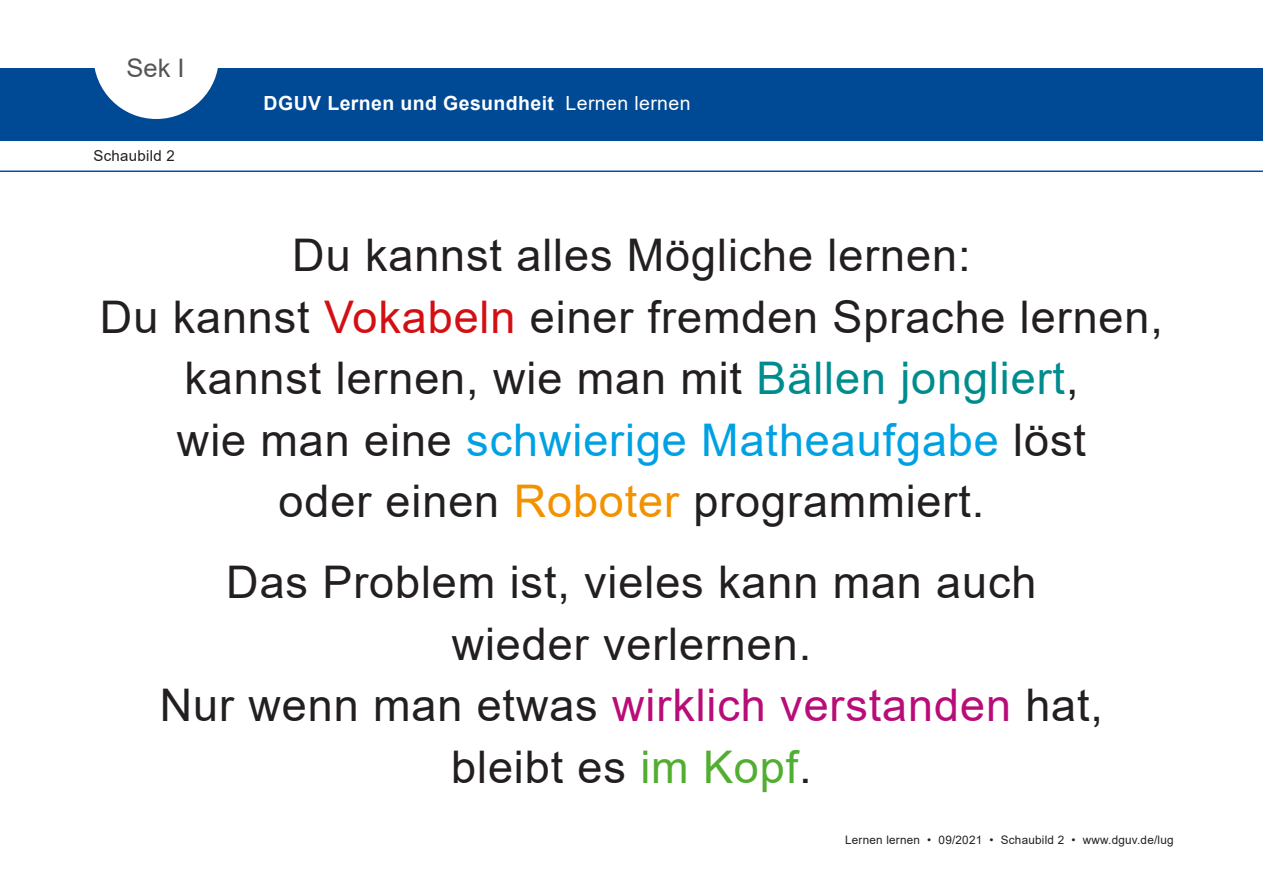
<style>
.page{position:relative;width:1263px;height:893px;background:#fff}
.page>*{position:absolute;margin:0;border:0;box-sizing:border-box;transform-origin:0 0}
.Fliesstext{font:45px "Arial";letter-spacing:.02em;color:#231f20}
.Fliesstext-2{font:45px "Arial";letter-spacing:.02em;color:#00a1e3}
.head{font:25.5px "Arial";color:#555}
.t1{font:700 19.5px "Arial";letter-spacing:.02em;color:#fff}
.t2{font:19.5px "Arial";letter-spacing:.02em;color:#fff}
.t3{font:15px "Arial";letter-spacing:.02em;color:#231f20}
.fusszeile{font:11.7px "Arial";letter-spacing:.02em;color:#231f20}
.s1{color:#d40f14}
.s2{color:#008c8e}
.s3{color:#231f20}
.s4{color:#f39200}
.s5{color:#b80d78}
.s6{color:#51ae31}
</style>
<div class="page">
<div style="left:0;top:68px;width:1263px;height:72px;background:#004994"></div>
<svg style="left:94px;top:68px;width:124px;height:51px"></svg>
<hr style="left:0;top:171px;width:1263px;height:1px;background:#01519b">
<p class="head" style="left:127px;top:50px;width:60px">Sek I</p>
<p class="t3" style="left:94px;top:145px;width:83px">Schaubild 2</p>
<p class="t1" style="left:264px;top:89px;width:292px">DGUV Lernen und Gesundheit</p>
<p class="t2" style="left:566px;top:89px;width:126px">Lernen lernen</p>
<p class="Fliesstext" style="left:292px;top:224px;width:680px">Du kannst alles Mögliche lernen:</p>
<p class="Fliesstext" style="left:100px;top:286px;width:1064px">Du kannst <span class="s1">Vokabeln</span> einer fremden Sprache lernen,</p>
<p class="Fliesstext" style="left:184px;top:347px;width:896px">kannst lernen, wie man mit <span class="s2">Bällen jongliert</span>,</p>
<p class="Fliesstext-2" style="left:177px;top:409px;width:910px"><span class="s3">wie man eine</span> schwierige Matheaufgabe <span class="s3">löst</span></p>
<p class="Fliesstext" style="left:279px;top:470px;width:707px">oder einen <span class="s4">Roboter</span> programmiert.</p>
<p class="Fliesstext" style="left:226px;top:551px;width:812px">Das Problem ist, vieles kann man auch</p>
<p class="Fliesstext" style="left:452px;top:613px;width:361px">wieder verlernen.</p>
<p class="Fliesstext" style="left:160px;top:674px;width:945px">Nur wenn man etwas <span class="s5">wirklich verstanden</span> hat,</p>
<p class="Fliesstext" style="left:451px;top:736px;width:362px">bleibt es <span class="s6">im Kopf</span>.</p>
<p class="fusszeile" style="left:845px;top:832px;width:330px">Lernen lernen • 09/2021 • Schaubild 2 • www.dguv.de/lug</p>
</div>
